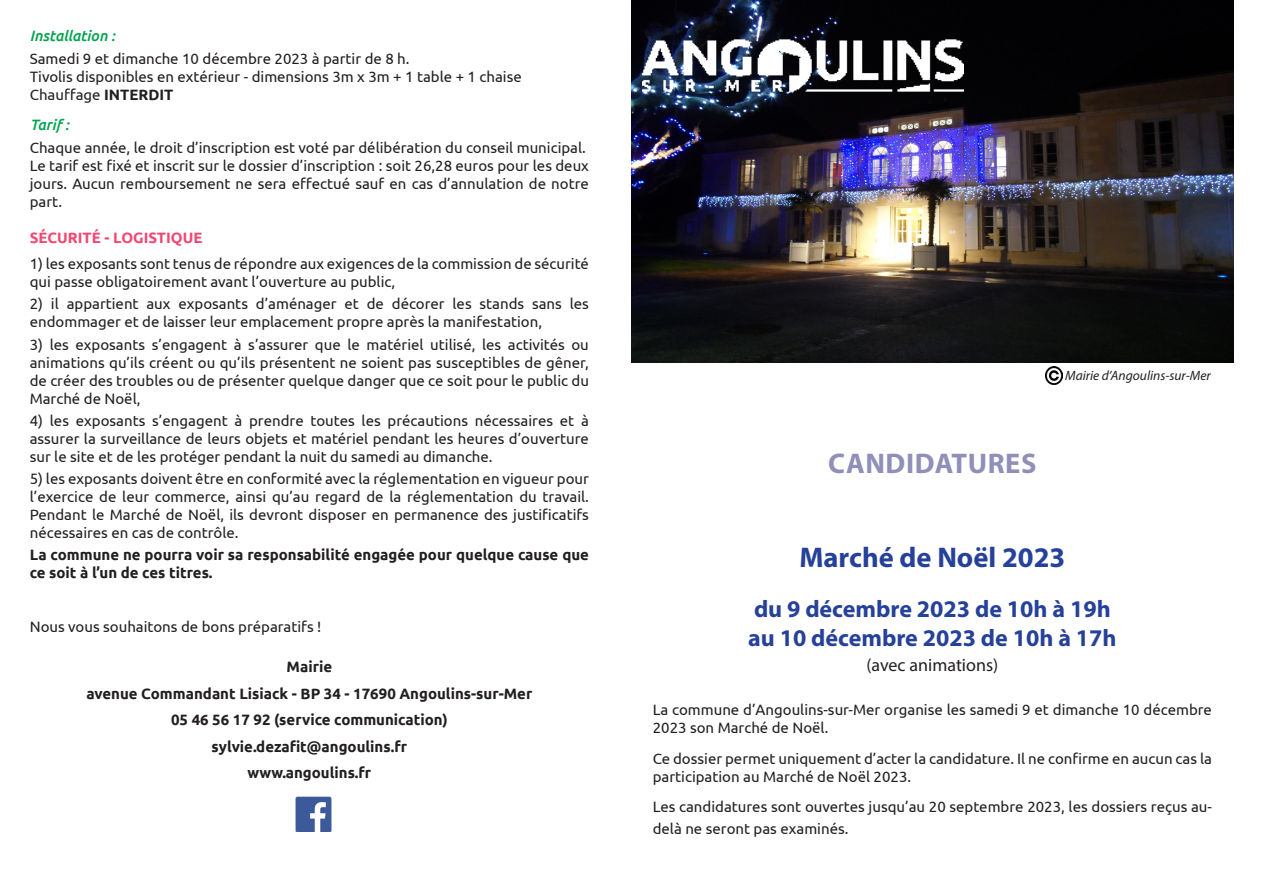
<style>
.page{position:relative;width:1263px;height:893px;background:#fff}
.page>*{position:absolute;margin:0;border:0;box-sizing:border-box;transform-origin:0 0}
.t1{font:700 28.5px "Myriad Pro";color:#26419a}
.t2{font:700 28.5px "Myriad Pro";letter-spacing:.02em;color:#908fba}
.t3{font:700 24px/28.8px "Myriad Pro";color:#26419a}
.t4{font:18px "Myriad Pro";color:#231f20}
.t5{font:15px/18px "Ubuntu";color:#231f20}
.t6{font:700 15px/26.5px "Ubuntu";color:#231f20}
.t7{font:italic 500 15px "Ubuntu";color:#00a54f}
.t8{font:700 15px "Ubuntu";color:#f04771}
.t9{font:italic 13.5px "Myriad Pro";color:#231f20}
.s1{font-weight:700}
</style>
<div class="page">
<img style="left:631px;top:0;width:602px;height:362px">
<img style="left:295px;top:796px;width:37px;height:36px">
<img style="left:1045px;top:367px;width:17px;height:17px">
<img style="left:642px;top:37px;width:321px;height:57px">
<p class="t7" style="left:30px;top:27px;width:87px">Installation :</p>
<p class="t5" style="left:30px;top:49px;width:493px">Samedi 9 et dimanche 10 décembre 2023 à partir de 8 h.<br>Tivolis disponibles en extérieur - dimensions 3m x 3m + 1 table + 1 chaise<br>Chauffage <span class="s1">INTERDIT</span></p>
<p class="t7" style="left:30px;top:116px;width:41px">Tarif :</p>
<p class="t5" style="left:30px;top:138px;width:561px">Chaque année, le droit d’inscription est voté par délibération du conseil municipal.<br>Le tarif est fixé et inscrit sur le dossier d’inscription : soit 26,28 euros pour les deux jours. Aucun remboursement ne sera effectué sauf en cas d’annulation de notre part.</p>
<p class="t8" style="left:30px;top:228px;width:174px">SÉCURITÉ - LOGISTIQUE</p>
<p class="t5" style="left:30px;top:254px;width:561px">1) les exposants sont tenus de répondre aux exigences de la commission de sécurité qui passe obligatoirement avant l’ouverture au public,</p>
<p class="t5" style="left:30px;top:295px;width:561px">2) il appartient aux exposants d’aménager et de décorer les stands sans les endommager et de laisser leur emplacement propre après la manifestation,</p>
<p class="t5" style="left:30px;top:335px;width:561px;text-align:justify">3) les exposants s’engagent à s’assurer que le matériel utilisé, les activités ou animations qu’ils créent ou qu’ils présentent ne soient pas susceptibles de gêner, de créer des troubles ou de présenter quelque danger que ce soit pour le public du Marché de Noël,</p>
<p class="t5" style="left:30px;top:411px;width:561px;text-align:justify">4) les exposants s’engagent à prendre toutes les précautions nécessaires et à assurer la surveillance de leurs objets et matériel pendant les heures d’ouverture sur le site et de les protéger pendant la nuit du samedi au dimanche.</p>
<p class="t5" style="left:30px;top:469px;width:561px;text-align:justify">5) les exposants doivent être en conformité avec la réglementation en vigueur pour l’exercice de leur commerce, ainsi qu’au regard de la réglementation du travail.<br>Pendant le Marché de Noël, ils devront disposer en permanence des justificatifs nécessaires en cas de contrôle.</p>
<p class="t6" style="left:30px;top:546px;width:561px;line-height:18px">La commune ne pourra voir sa responsabilité engagée pour quelque cause que ce soit à l’un de ces titres.</p>
<p class="t5" style="left:30px;top:618px;width:293px">Nous vous souhaitons de bons préparatifs !</p>
<p class="t6" style="left:86px;top:653px;width:447px;text-align:center">Mairie<br>avenue Commandant Lisiack - BP 34 - 17690 Angoulins-sur-Mer<br>05 46 56 17 92 (service communication) sylvie.dezafit@angoulins.fr<br>www.angoulins.fr</p>
<h1 class="t2" style="left:828px;top:445px;width:210px">CANDIDATURES</h1>
<p class="t9" style="left:1065px;top:367px;width:147px">Mairie d’Angoulins-sur-Mer</p>
<h1 class="t1" style="left:799px;top:538px;width:268px">Marché de Noël 2023</h1>
<h2 class="t3" style="left:748px;top:593px;width:370px">du 9 décembre 2023 de 10h à 19h au 10 décembre 2023 de 10h à 17h</h2>
<p class="t4" style="left:866px;top:654px;width:133px">(avec animations)</p>
<p class="t5" style="left:653px;top:700px;width:561px">La commune d’Angoulins-sur-Mer organise les samedi 9 et dimanche 10 décembre<br>2023 son Marché de Noël.</p>
<p class="t5" style="left:653px;top:749px;width:561px">Ce dossier permet uniquement d’acter la candidature. Il ne confirme en aucun cas la participation au Marché de Noël 2023.</p>
<p class="t5" style="left:653px;top:796px;width:561px;line-height:21.6px">Les candidatures sont ouvertes jusqu’au 20 septembre 2023, les dossiers reçus au&shy;delà ne seront pas examinés.</p>
</div>
